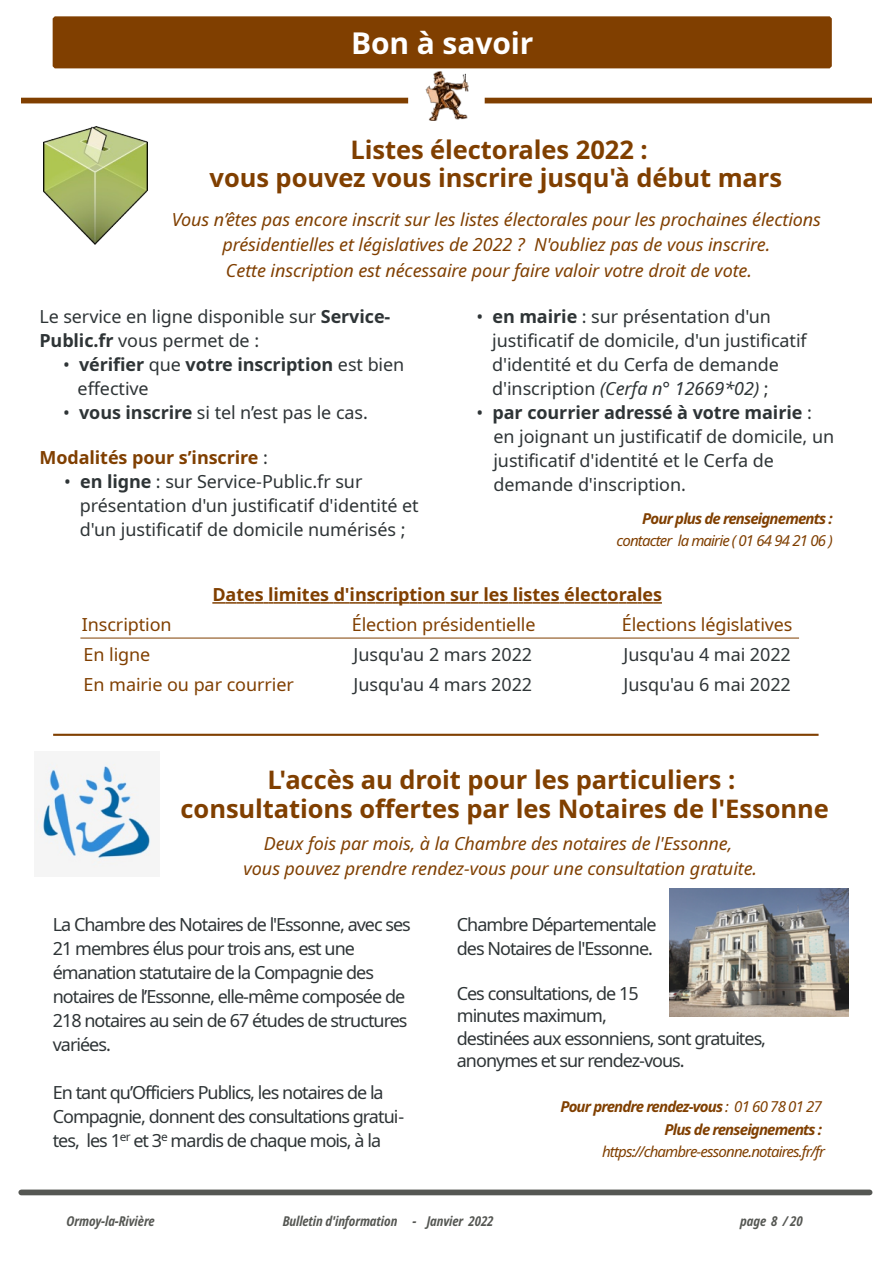
<style>
.page{position:relative;width:893px;height:1263px;background:#fff}
.page>*{position:absolute;margin:0;border:0;box-sizing:border-box;transform-origin:0 0}
.t1{font:700 30px "Noto Sans";letter-spacing:-.005em;color:#fff}
.t2{font:700 25.5px/28.5px "Noto Sans";letter-spacing:-.005em;color:#803f00;text-align:center}
.t3{font:18px/24px "Noto Sans";letter-spacing:-.005em;color:#2e3436}
.t4{font:18px/24px "Noto Sans";letter-spacing:-.05em;color:#2e3436}
.t5{font:italic 18px/25.5px "Noto Sans";letter-spacing:-.005em;color:#803f00}
.t6{font:18px "Noto Sans";letter-spacing:-.005em;color:#803f00}
.t7{font:700 18px "Noto Sans";letter-spacing:-.005em;color:#803f00}
.t8{font:700 18px/24px "Noto Sans";letter-spacing:-.005em;color:#2e3436}
.t9{font:italic 700 15px/22.5px "Noto Sans";letter-spacing:-.055em;color:#803f00;text-align:right}
.t10{font:italic 15px "Noto Sans";letter-spacing:-.06em;color:#803f00}
.t11{font:italic 700 condensed 13.5px "Noto Sans";letter-spacing:-.005em;color:#555753}
.s1{font-weight:700}
.s2{font-weight:400}
.s3{font-weight:400;color:#2e3436}
.s4{font-style:italic}
</style>
<div class="page">
<div style="left:21px;top:1189px;width:849px;height:6px;background:#555753"></div>
<hr style="left:53px;top:734px;width:766px;height:2px;background:#803f00">
<div style="left:55px;top:18px;width:775px;height:48px;background:#803f00"></div>
<div style="left:53px;top:16px;width:779px;height:52px;border:4px solid #803f00"></div>
<div style="left:21px;top:98px;width:851px;height:5px;background:#803f00"></div>
<div style="left:408px;top:96px;width:77px;height:10px;background:#fff"></div>
<img style="left:425px;top:71px;width:44px;height:49px">
<svg style="left:212px;top:602px;width:450px;height:2px"></svg>
<hr style="left:80px;top:638px;width:719px;height:1px;background:#803f00">
<img style="left:44px;top:126px;width:104px;height:119px">
<img style="left:34px;top:761px;width:117px;height:107px">
<img style="left:669px;top:889px;width:179px;height:128px">
<h1 class="t1" style="left:351px;top:22px;width:184px">Bon à savoir</h1>
<h2 class="t2" style="left:210px;top:135px;width:574px">Listes électorales 2022 :<br>vous pouvez vous inscrire jusqu'à début mars</h2>
<p class="t5" style="left:222px;top:206px;width:600px;text-indent:-51px">Vous n’êtes pas encore inscrit sur les listes électorales pour les prochaines élections présidentielles et législatives de 2022 ? N'oubliez pas de vous inscrire.<br>Cette inscription est nécessaire pour faire valoir votre droit de vote.</p>
<p class="t3" style="left:39px;top:304px;width:352px">Le service en ligne disponible sur <span class="s1">Service-<br>Public.fr</span> vous permet de :</p>
<p class="t8" style="left:78px;top:352px;width:328px;text-indent:-15px"><span class="s2">•</span> vérifier <span class="s2">que</span> votre inscription <span class="s2">est bien effective</span></p>
<p class="t3" style="left:63px;top:400px;width:306px">• <span class="s1">vous inscrire</span> si tel n’est pas le cas.</p>
<p class="t7" style="left:39px;top:444px;width:230px">Modalités pour s’inscrire <span class="s3">:</span></p>
<p class="t3" style="left:80px;top:469px;width:340px;text-indent:-16px">• <span class="s1">en ligne</span> : sur Service-Public.fr sur présentation d'un justificatif d'identité et d'un justificatif de domicile numérisés ;</p>
<p class="t3" style="left:492px;top:304px;width:316px;text-indent:-16px">• <span class="s1">en mairie</span> : sur présentation d'un justificatif de domicile, d'un justificatif d'identité et du Cerfa de demande d'inscription <span class="s4">(Cerfa n° 12669*02)</span> ;</p>
<p class="t3" style="left:493px;top:400px;width:342px;text-indent:-17px">• <span class="s1">par courrier adressé à votre mairie</span> : en joignant un justificatif de domicile, un justificatif d'identité et le Cerfa de demande d'inscription.</p>
<p class="t9" style="left:642px;top:507px;width:192px">Pour plus de renseignements :</p>
<p class="t10" style="left:616px;top:530px;width:218px">contacter la mairie ( 01 64 94 21 06 )</p>
<p class="t7" style="left:212px;top:581px;width:451px">Dates limites d'inscription sur les listes électorales</p>
<p class="t6" style="left:82px;top:611px;width:91px">Inscription</p>
<p class="t6" style="left:352px;top:611px;width:185px">Élection présidentielle</p>
<p class="t6" style="left:622px;top:611px;width:172px">Élections législatives</p>
<p class="t6" style="left:84px;top:641px;width:68px">En ligne</p>
<p class="t3" style="left:354px;top:642px;width:180px">Jusqu'au 2 mars 2022</p>
<p class="t3" style="left:624px;top:642px;width:169px">Jusqu'au 4 mai 2022</p>
<p class="t6" style="left:84px;top:671px;width:212px">En mairie ou par courrier</p>
<p class="t3" style="left:354px;top:672px;width:180px">Jusqu'au 4 mars 2022</p>
<p class="t3" style="left:624px;top:672px;width:169px">Jusqu'au 6 mai 2022</p>
<h2 class="t2" style="left:181px;top:765px;width:650px">L'accès au droit pour les particuliers :<br>consultations offertes par les Notaires de l'Essonne</h2>
<p class="t5" style="left:244px;top:830px;width:515px;text-align:center">Deux fois par mois, à la Chambre des notaires de l'Essonne,<br>vous pouvez prendre rendez-vous pour une consultation gratuite.</p>
<p class="t4" style="left:53px;top:912px;width:360px">La Chambre des Notaires de l'Essonne, avec ses 21 membres élus pour trois ans, est une émanation statutaire de la Compagnie des notaires de l’Essonne, elle-même composée de 218 notaires au sein de 67 études de structures variées.</p>
<p class="t4" style="left:53px;top:1080px;width:353px">En tant qu’Officiers Publics, les notaires de la<br>Compagnie, donnent des consultations gratui‐ tes, les 1<sup>er</sup> et 3<sup>e</sup> mardis de chaque mois, à la</p>
<p class="t4" style="left:457px;top:912px;width:201px">Chambre Départementale des Notaires de l'Essonne.</p>
<p class="t4" style="left:457px;top:982px;width:311px;line-height:22.5px">Ces consultations, de 15<br>minutes maximum,<br>destinées aux essonniens, sont gratuites, anonymes et sur rendez-vous.</p>
<p class="t9" style="left:560px;top:1095px;width:263px">Pour prendre rendez-vous <span class="s2">: 01 60 78 01 27<br></span>Plus de renseignements :</p>
<p class="t10" style="left:602px;top:1141px;width:225px">https://chambre-essonne.notaires.fr/fr</p>
<p class="t11" style="left:67px;top:1211px;width:90px">Ormoy-la-Rivière</p>
<p class="t11" style="left:283px;top:1211px;width:212px">Bulletin d'information - Janvier 2022</p>
<p class="t11" style="left:740px;top:1211px;width:64px">page 8 / 20</p>
</div>
